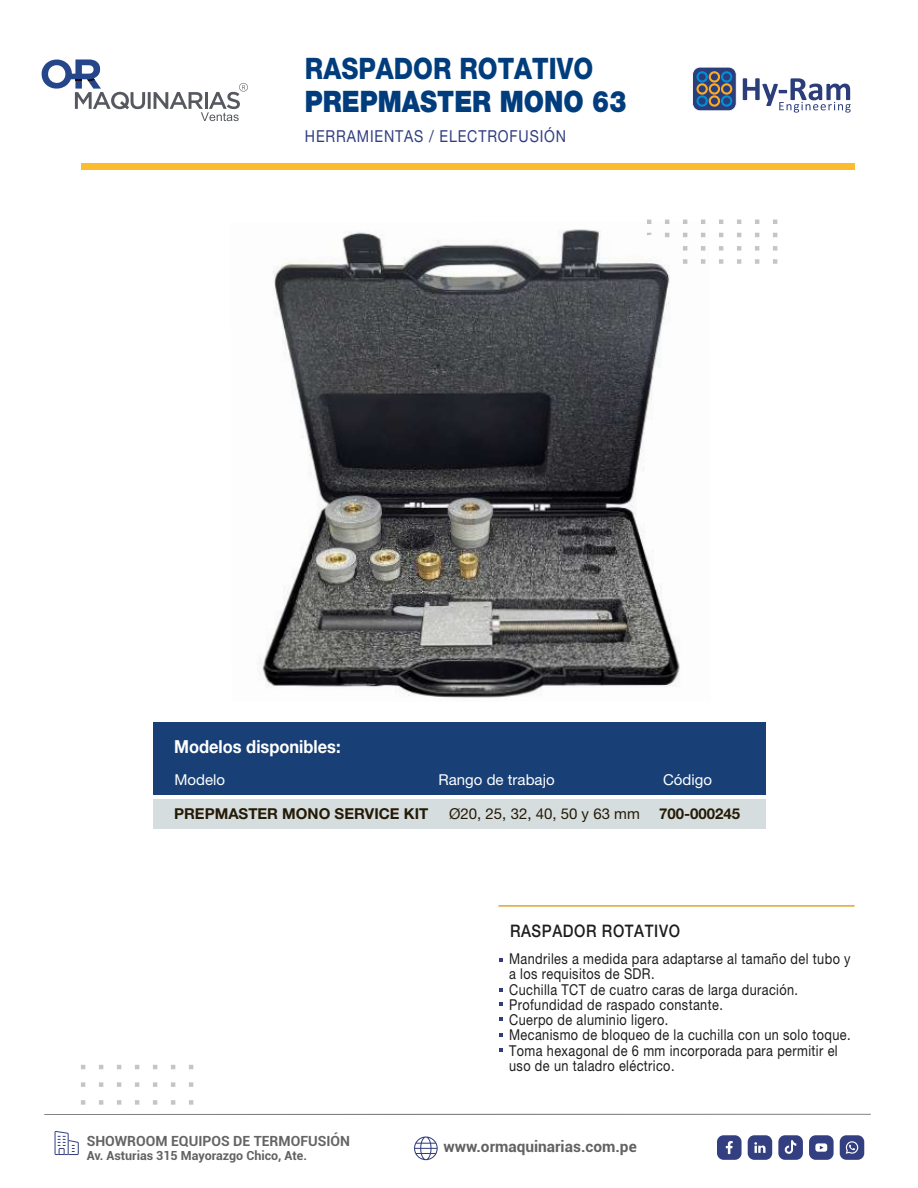
<style>
.page{position:relative;width:918px;height:1188px;background:#fff}
.page>*{position:absolute;margin:0;border:0;box-sizing:border-box;transform-origin:0 0}
.t1{font:800 29.55px "Helvetica Neue LT Std";color:#013d7d;scale:.86 1}
.t2{font:900 29.55px "Helvetica Neue LT Std";color:#013d7d;scale:.86 1}
.t3{font:700 18px "Helvetica Neue LT Std";color:#fff;scale:.91 1}
.t4{font:500 17.25px "Helvetica Neue LT Std";letter-spacing:.04em;color:#1f1c20;scale:.86 1}
.t5{font:16.5px "Helvetica Neue LT Std";letter-spacing:.06em;color:#313d81;scale:.86 1}
.t6{font:700 15.45px "Roboto";color:#626263}
.t7{font:15px/15.3px "Helvetica Neue LT Std";letter-spacing:.03em;color:#1f1c20;scale:.85 1}
.t8{font:700 15px "Helvetica Neue LT Std";color:#251a05}
.t9{font:15px "Helvetica Neue LT Std";color:#fff}
.t10{font:15px "Helvetica Neue LT Std";color:#251a05}
.t11{font:700 13.95px "Roboto";color:#646365}
.t12{font:700 12.45px "Roboto";color:#636262}
</style>
<div class="page">
<img style="left:259px;top:229px;width:446px;height:469px">
<svg style="left:644px;top:259px;width:133px;height:5px"></svg>
<svg style="left:644px;top:246px;width:133px;height:5px"></svg>
<svg style="left:644px;top:233px;width:133px;height:4px"></svg>
<svg style="left:647px;top:220px;width:130px;height:4px"></svg>
<div style="left:81px;top:163px;width:774px;height:7px;background:#fdbb2e"></div>
<svg style="left:81px;top:1100px;width:112px;height:5px"></svg>
<svg style="left:81px;top:1082px;width:112px;height:5px"></svg>
<svg style="left:81px;top:1065px;width:112px;height:4px"></svg>
<hr style="left:498px;top:905px;width:357px;height:2px;background:#dca534">
<svg style="left:499px;top:958px;width:4px;height:4px"></svg>
<svg style="left:499px;top:988px;width:4px;height:4px"></svg>
<svg style="left:499px;top:1002px;width:4px;height:4px"></svg>
<svg style="left:499px;top:1017px;width:4px;height:4px"></svg>
<svg style="left:499px;top:1049px;width:4px;height:3px"></svg>
<svg style="left:499px;top:1033px;width:4px;height:4px"></svg>
<div style="left:154px;top:722px;width:612px;height:73px;background:#184076"></div>
<div style="left:153px;top:799px;width:612px;height:30px;background:#d6ddde"></div>
<svg style="left:44px;top:1114px;width:827px;height:1px"></svg>
<svg style="left:55px;top:1131px;width:24px;height:24px"></svg>
<svg style="left:717px;top:1135px;width:25px;height:25px"></svg>
<div style="left:778px;top:1135px;width:25px;height:25px;background:#333f80;border-radius:7px"></div>
<svg style="left:840px;top:1135px;width:24px;height:25px"></svg>
<svg style="left:809px;top:1135px;width:25px;height:25px"></svg>
<svg style="left:748px;top:1135px;width:24px;height:25px"></svg>
<svg style="left:785px;top:1140px;width:11px;height:14px"></svg>
<svg style="left:414px;top:1137px;width:24px;height:23px"></svg>
<svg style="left:41px;top:59px;width:207px;height:62px"></svg>
<svg style="left:692px;top:67px;width:45px;height:44px"></svg>
<div style="left:696px;top:71px;width:12px;height:12px;border:2px solid #0090d4;border-radius:50%"></div>
<div style="left:709px;top:71px;width:11px;height:12px;border:2px solid #faac24;border-radius:50%"></div>
<div style="left:721px;top:71px;width:11px;height:12px;border:2px solid #0090d4;border-radius:50%"></div>
<div style="left:696px;top:83px;width:12px;height:12px;border:2px solid #faac24;border-radius:50%"></div>
<div style="left:709px;top:83px;width:11px;height:12px;border:2px solid #faac24;border-radius:50%"></div>
<div style="left:721px;top:83px;width:11px;height:12px;border:2px solid #faac24;border-radius:50%"></div>
<div style="left:696px;top:95px;width:12px;height:12px;border:2px solid #0090d4;border-radius:50%"></div>
<div style="left:709px;top:95px;width:11px;height:12px;border:2px solid #faac24;border-radius:50%"></div>
<div style="left:721px;top:95px;width:11px;height:12px;border:2px solid #0090d4;border-radius:50%"></div>
<svg style="left:743px;top:78px;width:108px;height:35px"></svg>
<h1 class="t1" style="left:305px;top:51px;width:337px">RASPADOR ROTATIVO</h1>
<h1 class="t2" style="left:305px;top:84px;width:375px">PREPMASTER MONO 63</h1>
<p class="t5" style="left:305px;top:126px;width:305px">HERRAMIENTAS / ELECTROFUSIÓN</p>
<p class="t3" style="left:174px;top:735px;width:185px">Modelos disponibles:</p>
<p class="t9" style="left:175px;top:770px;width:52px">Modelo</p>
<p class="t9" style="left:439px;top:770px;width:118px">Rango de trabajo</p>
<p class="t9" style="left:663px;top:770px;width:50px">Código</p>
<p class="t8" style="left:174px;top:804px;width:256px">PREPMASTER MONO SERVICE KIT</p>
<p class="t10" style="left:449px;top:805px;width:192px">Ø20, 25, 32, 40, 50 y 63 mm</p>
<p class="t8" style="left:659px;top:804px;width:83px">700-000245</p>
<p class="t4" style="left:510px;top:920px;width:199px">RASPADOR ROTATIVO</p>
<p class="t11" style="left:87px;top:1131px;width:265px">SHOWROOM EQUIPOS DE TERMOFUSIÓN</p>
<p class="t12" style="left:87px;top:1147px;width:222px">Av. Asturias 315 Mayorazgo Chico, Ate.</p>
<p class="t7" style="left:509px;top:951px;width:403px">Mandriles a medida para adaptarse al tamaño del tubo y a los requisitos de SDR.<br>Cuchilla TCT de cuatro caras de larga duración.<br>Profundidad de raspado constante.<br>Cuerpo de aluminio ligero.<br>Mecanismo de bloqueo de la cuchilla con un solo toque.<br>Toma hexagonal de 6 mm incorporada para permitir el uso de un taladro eléctrico.</p>
<p class="t6" style="left:443px;top:1135px;width:195px">www.ormaquinarias.com.pe</p>
</div>
